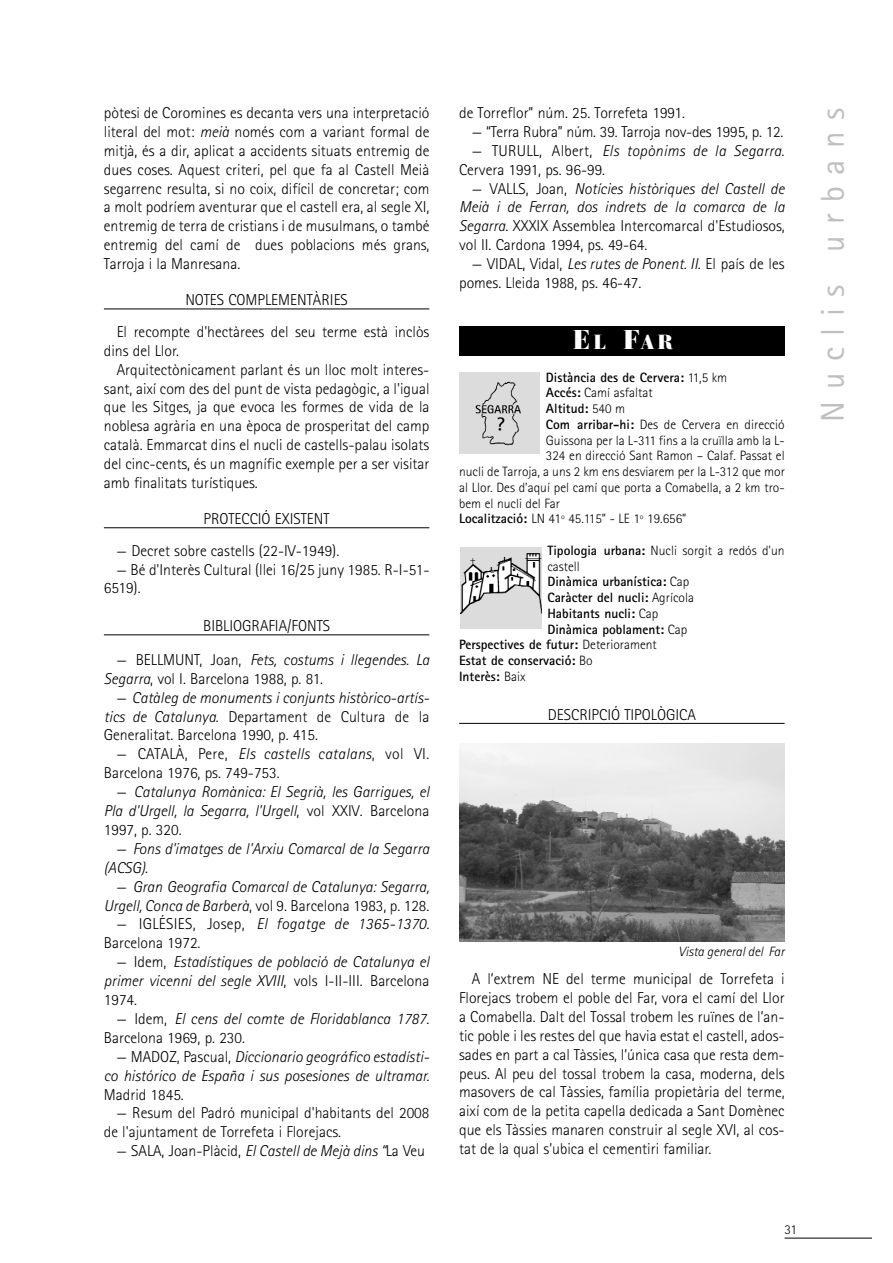
<style>
.page{position:relative;width:893px;height:1263px;background:#fff}
.page>*{position:absolute;margin:0;border:0;box-sizing:border-box;transform-origin:0 0}
.t1{font:33px "Rotis Sans Serif";letter-spacing:.35em;color:#bfbfbf}
.t2{font:900 condensed 20.25px "Bauer Bodoni";color:#fff;scale:1.3 1}
.t3{font:300 15.75px/18.9px "Rotis Sans Serif";color:#000}
.t4{font:italic 300 15.75px/18.9px "Rotis Sans Serif";color:#000;text-align:justify}
.t5{font:300 13.5px "Rotis Sans Serif";color:#000}
.t6{font:700 13.5px "Rotis Sans Serif";color:#000}
.t7{font:italic 300 13.5px "Rotis Sans Serif";color:#000}
.s1{font-style:italic}
.s2{font-style:normal}
.s3{font-size:27px}
.s4{font-weight:300}
.s5{font-weight:700}
</style>
<div class="page">
<svg style="left:784px;top:1238px;width:88px;height:1px"></svg>
<svg style="left:103px;top:308px;width:327px;height:1px"></svg>
<svg style="left:103px;top:527px;width:327px;height:1px"></svg>
<svg style="left:103px;top:634px;width:327px;height:1px"></svg>
<svg style="left:459px;top:723px;width:326px;height:1px"></svg>
<div style="left:459px;top:326px;width:325px;height:30px;background:#000"></div>
<img style="left:459px;top:373px;width:81px;height:81px">
<img style="left:460px;top:547px;width:81px;height:81px">
<img style="left:459px;top:743px;width:325px;height:198px">
<p class="t3" style="left:104px;top:105px;width:327px;text-align:justify">pòtesi de Coro mi nes es decanta vers una interpretació literal del mot: <span class="s1">meià</span> només com a variant formal de mitjà, és a dir, aplicat a accidents situats entremig de dues coses. Aquest criteri, pel que fa al Castell Meià segarrenc resulta, si no coix, difícil de con cretar; com a molt po dríem aventurar que el castell era, al segle XI, entremig de terra de cristians i de musulmans, o també entremig del camí de dues poblacions més grans, Tarroja i la Manresana.</p>
<p class="t3" style="left:117px;top:286px;width:314px;line-height:31.5px;text-indent:69px">NOTES COMPLEMENTÀRIES<br>El recompte d'hectàrees del seu terme està inclòs</p>
<p class="t3" style="left:104px;top:343px;width:77px">dins del Llor.</p>
<p class="t3" style="left:117px;top:361px;width:314px">Arquitectònicament parlant és un lloc molt interes-</p>
<p class="t3" style="left:104px;top:380px;width:327px">sant, així com des del punt de vista pedagògic, a l'igual</p>
<p class="t3" style="left:104px;top:399px;width:327px">que les Sitges, ja que evoca les formes de vida de la</p>
<p class="t3" style="left:104px;top:418px;width:327px">noblesa agrària en una època de prosperitat del camp</p>
<p class="t3" style="left:104px;top:437px;width:327px">català. Emmarcat dins el nucli de castells-palau isolats</p>
<p class="t3" style="left:104px;top:456px;width:327px">del cinc-cents, és un magnífic exemple per a ser visitar</p>
<p class="t3" style="left:104px;top:475px;width:155px">amb finalitats turístiques.</p>
<p class="t3" style="left:203px;top:511px;width:128px">PROTECCIÓ EXISTENT</p>
<p class="t3" style="left:117px;top:542px;width:224px">— Decret sobre castells (22-IV-1949).</p>
<p class="t3" style="left:104px;top:561px;width:327px;text-indent:13px">— Bé d'Interès Cultural (llei 16/25 juny 1985. R-I-51-<br>6519).</p>
<p class="t3" style="left:203px;top:618px;width:128px">BIBLIOGRAFIA/FONTS</p>
<p class="t3" style="left:104px;top:652px;width:327px;text-indent:13px">— BELLMUNT, Joan, <span class="s1">Fets, costums i llegendes. La<br>Segarra</span>, vol I. Barcelona 1988, p. 81.</p>
<p class="t3" style="left:104px;top:689px;width:327px;text-align:justify;text-indent:13px">— <span class="s1">Catàleg de monuments i conjunts històrico-artís&shy;tics de Catalunya</span>. Departament de Cultura de la Generalitat. Barcelona 1990, p. 415.</p>
<p class="t3" style="left:104px;top:746px;width:327px;text-indent:13px">— CATALÀ, Pere, <span class="s1">Els castells catalans</span>, vol VI.<br>Barcelona 1976, ps. 749-753.</p>
<p class="t4" style="left:104px;top:784px;width:327px;text-indent:13px"><span class="s2">—</span> Catalunya Romànica: El Segrià, les Garrigues, el Pla d'Urgell, la Segarra, l'Urgell<span class="s2">, vol XXIV. Barcelona 1997, p. 320.</span></p>
<p class="t4" style="left:104px;top:841px;width:327px;text-indent:13px"><span class="s2">—</span> Fons d'imatges de l'Arxiu Comarcal de la Segarra (ACSG)<span class="s2">.</span></p>
<p class="t4" style="left:104px;top:878px;width:327px;text-align:right"><span class="s2">—</span> Gran Geografia Comarcal de Catalunya: Segarra,<br>Urgell, Conca de Barberà<span class="s2">, vol 9. Barcelona 1983, p. 128.</span></p>
<p class="t3" style="left:104px;top:916px;width:327px;text-indent:13px">— IGLÉSIES, Josep, <span class="s1">El fogatge de 1365-1370.<br></span>Barcelona 1972.</p>
<p class="t4" style="left:104px;top:954px;width:327px;text-indent:13px"><span class="s2">— Idem,</span> Estadístiques de població de Catalunya el primer vicenni del segle XVIII<span class="s2">, vols I-II-III. Barcelona 1974.</span></p>
<p class="t4" style="left:104px;top:1011px;width:327px;text-indent:13px"><span class="s2">— Idem,</span> El cens del comte de Floridablanca 1787<span class="s2">.<br>Barcelona 1969, p. 230.</span></p>
<p class="t4" style="left:104px;top:1049px;width:327px;text-align:right"><span class="s2">— MADOZ, Pascual,</span> Diccionario geográfico estadísti&shy;co histórico de España i sus posesiones de ultramar.</p>
<p class="t3" style="left:104px;top:1086px;width:81px">Madrid 1845.</p>
<p class="t3" style="left:104px;top:1105px;width:327px;text-indent:13px">— Resum del Padró municipal d'habitants del 2008 de l'ajuntament de Torrefeta i Florejacs.</p>
<p class="t3" style="left:117px;top:1143px;width:310px">— SALA, Joan-Plàcid, <span class="s1">El Castell de Mejà dins “</span>La Veu</p>
<p class="t3" style="left:459px;top:105px;width:227px">de Torreflor” núm. 25. Torrefeta 1991.</p>
<p class="t3" style="left:472px;top:124px;width:313px">— “Terra Rubra” núm. 39. Tarroja nov-des 1995, p. 12.</p>
<p class="t3" style="left:459px;top:143px;width:327px;text-indent:13px">— TURULL, Albert, <span class="s1">Els topònims de la Segarra</span>.<br>Cervera 1991, ps. 96-99.</p>
<p class="t3" style="left:459px;top:180px;width:327px;text-align:justify;text-indent:13px">— VALLS, Joan, <span class="s1">Notícies històriques del Castell de Meià i de Ferran, dos indrets de la comarca de la Segarra</span>. XXXIX Assemblea Intercomarcal d'Estudiosos, vol II. Cardona 1994, ps. 49-64.</p>
<p class="t3" style="left:459px;top:256px;width:327px;text-indent:13px">— VIDAL, Vidal, <span class="s1">Les rutes de Ponent. II</span>. El país de les pomes. Lleida 1988, ps. 46-47.</p>
<p class="t2" style="left:573px;top:334px;width:78px"><span class="s3">E</span>L <span class="s3">F</span>AR</p>
<p class="t6" style="left:546px;top:372px;width:183px">Distància des de Cervera: <span class="s4">11,5 km</span></p>
<p class="t5" style="left:546px;top:388px;width:108px"><span class="s5">Accés:</span> Camí asfaltat</p>
<p class="t6" style="left:546px;top:404px;width:81px">Altitud: <span class="s4">540 m</span></p>
<p class="t5" style="left:546px;top:419px;width:240px"><span class="s5">Com arribar-hi:</span> Des de Cervera en direcció</p>
<p class="t5" style="left:546px;top:435px;width:240px">Guissona per la L-311 fins a la cruïlla amb la L-</p>
<p class="t5" style="left:546px;top:451px;width:240px">324 en direcció Sant Ramon – Calaf. Passat el</p>
<p class="t5" style="left:459px;top:467px;width:327px">nucli de Tarroja, a uns 2 km ens desviarem per la L-312 que mor</p>
<p class="t5" style="left:459px;top:483px;width:327px">al Llor. Des d'aquí pel camí que porta a Comabella, a 2 km tro-</p>
<p class="t5" style="left:459px;top:498px;width:103px">bem el nucli del Far</p>
<p class="t5" style="left:459px;top:514px;width:229px"><span class="s5">Localització:</span> LN 41º 45.115” - LE 1º 19.656”</p>
<p class="t5" style="left:547px;top:546px;width:239px"><span class="s5">Tipologia urbana:</span> Nucli sorgit a redós d'un</p>
<p class="t5" style="left:547px;top:561px;width:34px">castell</p>
<p class="t6" style="left:547px;top:577px;width:143px">Dinàmica urbanística: <span class="s4">Cap</span></p>
<p class="t6" style="left:547px;top:593px;width:148px">Caràcter del nucli: <span class="s4">Agrícola</span></p>
<p class="t6" style="left:547px;top:609px;width:112px">Habitants nucli: <span class="s4">Cap</span></p>
<p class="t6" style="left:547px;top:624px;width:141px">Dinàmica poblament: <span class="s4">Cap</span></p>
<p class="t6" style="left:459px;top:640px;width:199px">Perspectives de futur: <span class="s4">Deteriorament</span></p>
<p class="t6" style="left:459px;top:656px;width:135px">Estat de conservació: <span class="s4">Bo</span></p>
<p class="t6" style="left:459px;top:672px;width:68px">Interès: <span class="s4">Baix</span></p>
<p class="t3" style="left:548px;top:707px;width:149px">DESCRIPCIÓ TIPOLÒGICA</p>
<h1 class="t1" style="left:821px;top:422px;width:316px;rotate:-90deg">Nuclis urbans</h1>
<p class="t7" style="left:678px;top:947px;width:107px">Vista general del Far</p>
<p class="t3" style="left:459px;top:971px;width:327px;text-align:justify;text-indent:13px">A l’extrem NE del terme municipal de Torrefeta i Florejacs trobem el poble del Far, vora el camí del Llor a Comabella. Dalt del Tossal trobem les ruïnes de l’an&shy;tic poble i les restes del que havia estat el castell, ados&shy;sades en part a cal Tàssies, l’única casa que resta dem&shy;peus. Al peu del tossal trobem la casa, moderna, dels masovers de cal Tàssies, família propietària del terme, així com de la petita capella dedicada a Sant Domènec que els Tàssies manaren construir al segle XVI, al cos&shy;tat de la qual s’ubica el cementiri familiar.</p>
<p class="t5" style="left:784px;top:1225px;width:14px">31</p>
</div>
